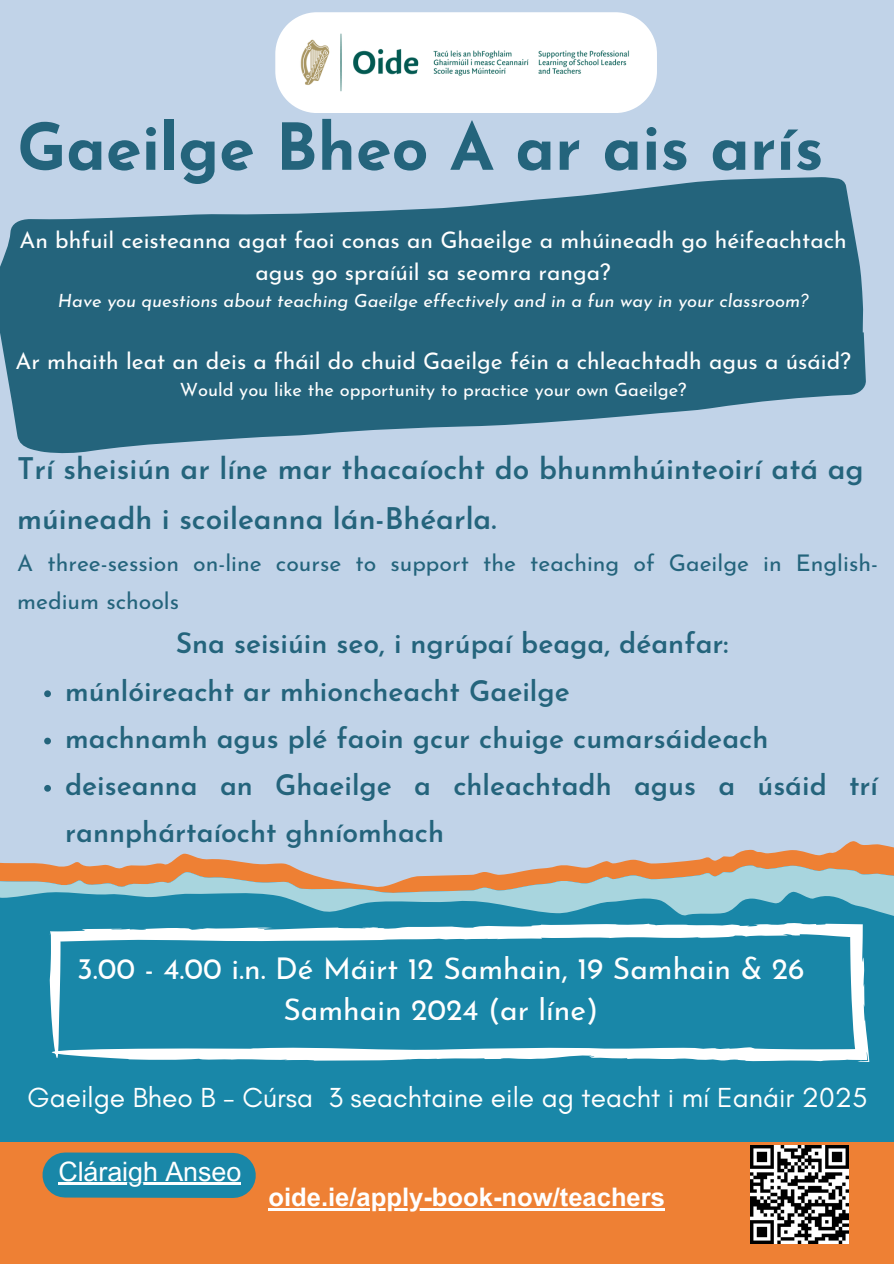
<style>
.page{position:relative;width:894px;height:1264px;background:#fff}
.page>*{position:absolute;margin:0;border:0;box-sizing:border-box;transform-origin:0 0}
.t1{font:700 64.5px "Josefin Sans";color:#24647c}
.t2{font:30px/41.7px "Josefin Sans";color:#fff;text-align:center}
.t3{font:600 29.7px/50.7px "Josefin Sans";color:#24647c}
.t4{font:600 28.2px/47.2px "Josefin Sans";color:#24647c}
.t5{font:28.05px "Glacial Indifference";color:#fff}
.t6{font:26.7px "Arial MT Pro";color:#fff}
.t7{font:700 25.5px "Arial MT Pro";color:#fff}
.t8{font:22.95px/38.2px "Josefin Sans";color:#24647c}
.t9{font:22.8px/32px "Josefin Sans";color:#fff;text-align:center}
.t10{font:italic 18.3px "Josefin Sans";color:#fff}
.t11{font:18.3px "Josefin Sans";color:#fff}
</style>
<div class="page">
<div style="left:0;top:0;width:893px;height:1263px;background:#c1d3e8"></div>
<svg style="left:0;top:841px;width:893px;height:24px"></svg>
<div style="left:0;top:921px;width:893px;height:221px;background:#1987a8"></div>
<svg style="left:0;top:865px;width:893px;height:56px"></svg>
<svg style="left:0;top:177px;width:865px;height:277px;fill:#24647c"></svg>
<svg style="left:0;top:922px;width:869px;height:139px;fill:#1987a8"></svg>
<svg style="left:275px;top:12px;width:381px;height:101px"></svg>
<img style="left:293px;top:19px;width:346px;height:88px">
<div style="left:0;top:1142px;width:893px;height:121px;background:#ee8034"></div>
<div style="left:65px;top:1152px;width:168px;height:45px;background:#1987a8"></div>
<svg style="left:44px;top:690px;width:7px;height:7px"></svg>
<svg style="left:44px;top:737px;width:7px;height:7px"></svg>
<svg style="left:44px;top:785px;width:7px;height:6px"></svg>
<img style="left:750px;top:1145px;width:98px;height:98px">
<hr style="left:58px;top:1182px;width:183px;height:2px;background:#fff">
<hr style="left:268px;top:1208px;width:397px;height:2px;background:#fff">
<h2 class="t1" style="left:17px;top:121px;width:807px">Gaeilge Bheo A ar ais arís</h2>
<p class="t9" style="left:19px;top:226px;width:828px">An bhfuil ceisteanna agat faoi conas an Ghaeilge a mhúineadh go héifeachtach agus go spraíúil sa seomra ranga?</p>
<p class="t10" style="left:58px;top:293px;width:751px">Have you questions about teaching Gaeilge effectively and in a fun way in your classroom?</p>
<p class="t9" style="left:16px;top:347px;width:836px">Ar mhaith leat an deis a fháil do chuid Gaeilge féin a chleachtadh agus a úsáid?</p>
<p class="t11" style="left:180px;top:382px;width:508px">Would you like the opportunity to practice your own Gaeilge?</p>
<p class="t3" style="left:17px;top:446px;width:847px">Trí sheisiún ar líne mar thacaíocht do bhunmhúinteoirí atá ag múineadh i scoileanna lán-Bhéarla.</p>
<p class="t8" style="left:17px;top:546px;width:862px">A three-session on-line course to support the teaching of Gaeilge in English&shy;medium schools</p>
<p class="t4" style="left:176px;top:622px;width:554px">Sna seisiúin seo, i ngrúpaí beaga, déanfar:</p>
<p class="t4" style="left:65px;top:670px;width:506px">múnlóireacht ar mhioncheacht Gaeilge</p>
<p class="t4" style="left:65px;top:717px;width:704px">machnamh agus plé faoin gcur chuige cumarsáideach</p>
<p class="t4" style="left:65px;top:764px;width:814px">deiseanna an Ghaeilge a chleachtadh agus a úsáid trí rannphártaíocht ghníomhach</p>
<p class="t2" style="left:77px;top:950px;width:729px">3.00 - 4.00 i.n. Dé Máirt 12 Samhain, 19 Samhain &amp; 26<br>Samhain 2024 (ar líne)</p>
<h2 class="t5" style="left:28px;top:1080px;width:841px">Gaeilge Bheo B - Cúrsa 3 seachtaine eile ag teacht i mí Eanáir 2025</h2>
<h2 class="t6" style="left:58px;top:1161px;width:184px">Cláraigh Anseo</h2>
<p class="t7" style="left:268px;top:1187px;width:398px">oide.ie/apply-book-now/teachers</p>
</div>
